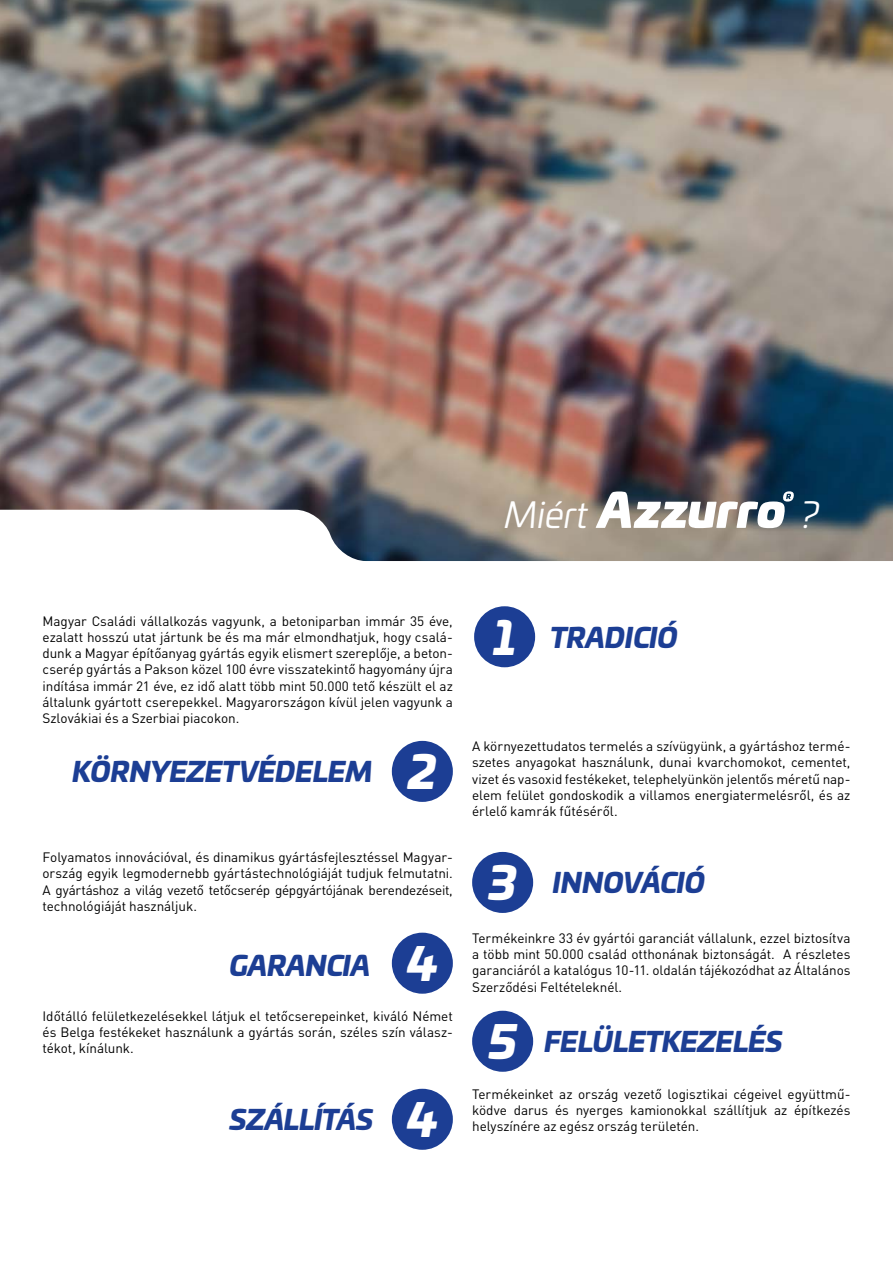
<style>
.page{position:relative;width:893px;height:1263px;background:#fff}
.page>*{position:absolute;margin:0;border:0;box-sizing:border-box;transform-origin:0 0}
.t1{font:italic 900 44.7px "Univia Pro";color:#fff}
.t2{font:italic 35.7px "Univia Pro";letter-spacing:-.005em;color:#fff}
.t3{font:italic 900 27px "Univia Pro";letter-spacing:-.015em;color:#1c3e94}
.t4{font:13.5px/16.2px "DIN Pro";letter-spacing:-.005em;color:#000;text-align:justify}
</style>
<div class="page">
<img style="left:0;top:0;width:893px;height:510px">
<svg style="left:299px;top:510px;width:594px;height:640px"></svg>
<svg style="left:596px;top:491px;width:198px;height:37px"></svg>
<div style="left:474px;top:606px;width:61px;height:61px;background:#1c3e94;border-radius:50%"></div>
<div style="left:392px;top:741px;width:61px;height:61px;background:#1c3e94;border-radius:50%"></div>
<div style="left:472px;top:852px;width:61px;height:61px;background:#1c3e94;border-radius:50%"></div>
<div style="left:392px;top:933px;width:61px;height:61px;background:#1c3e94;border-radius:50%"></div>
<div style="left:472px;top:1011px;width:61px;height:61px;background:#1c3e94;border-radius:50%"></div>
<div style="left:392px;top:1089px;width:61px;height:61px;background:#1c3e94;border-radius:50%"></div>
<h2 class="t2" style="left:505px;top:489px;width:85px">Miért</h2>
<h2 class="t2" style="left:801px;top:489px;width:19px">?</h2>
<p class="t4" style="left:43px;top:612px;width:412px">Magyar Családi vállalkozás vagyunk, a betoniparban immár 35 éve, ezalatt hosszú utat jártunk be és ma már elmondhatjuk, hogy csalá&shy;dunk a Magyar építőanyag gyártás egyik elismert szereplője, a beton&shy;cserép gyártás a Pakson közel 100 évre visszatekintő hagyomány újra indítása immár 21 éve, ez idő alatt több mint 50.000 tető készült el az általunk gyártott cserepekkel. Magyarországon kívül jelen vagyunk a Szlovákiai és a Szerbiai piacokon.</p>
<h3 class="t3" style="left:72px;top:750px;width:302px">KÖRNYEZETVÉDELEM</h3>
<h1 class="t1" style="left:408px;top:736px;width:30px">2</h1>
<p class="t4" style="left:43px;top:849px;width:412px">Folyamatos innovációval, és dinamikus gyártásfejlesztéssel Magyar&shy;ország egyik legmodernebb gyártástechnológiáját tudjuk felmutatni.<br>A gyártáshoz a világ vezető tetőcserép gépgyártójának berendezéseit, technológiáját használjuk.</p>
<h3 class="t3" style="left:230px;top:943px;width:142px">GARANCIA</h3>
<h1 class="t1" style="left:407px;top:927px;width:33px">4</h1>
<p class="t4" style="left:43px;top:1007px;width:412px">Időtálló felületkezelésekkel látjuk el tetőcserepeinket, kiváló Német és Belga festékeket használunk a gyártás során, széles szín válasz&shy;tékot, kínálunk.</p>
<h3 class="t3" style="left:230px;top:1098px;width:145px">SZÁLLÍTÁS</h3>
<h1 class="t1" style="left:407px;top:1083px;width:33px">4</h1>
<h1 class="t1" style="left:493px;top:601px;width:24px">1</h1>
<h3 class="t3" style="left:550px;top:615px;width:129px">TRADICIÓ</h3>
<p class="t4" style="left:472px;top:738px;width:380px">A környezettudatos termelés a szívügyünk, a gyártáshoz termé&shy;szetes anyagokat használunk, dunai kvarchomokot, cementet, vizet és vasoxid festékeket, telephelyünkön jelentős méretű nap&shy;elem felület gondoskodik a villamos energiatermelésről, és az érlelő kamrák fűtéséről.</p>
<h1 class="t1" style="left:489px;top:847px;width:30px">3</h1>
<h3 class="t3" style="left:552px;top:861px;width:154px">INNOVÁCIÓ</h3>
<p class="t4" style="left:472px;top:929px;width:380px">Termékeinkre 33 év gyártói garanciát vállalunk, ezzel biztosítva a több mint 50.000 család otthonának biztonságát. A részletes garanciáról a katalógus 10-11. oldalán tájékozódhat az Általános Szerződési Feltételeknél.</p>
<h1 class="t1" style="left:488px;top:1005px;width:30px">5</h1>
<p class="t4" style="left:472px;top:1085px;width:380px">Termékeinket az ország vezető logisztikai cégeivel együttmű&shy;ködve darus és nyerges kamionokkal szállítjuk az építkezés</p>
<h3 class="t3" style="left:544px;top:1020px;width:240px">FELÜLETKEZELÉS</h3>
<p class="t4" style="left:472px;top:1118px;width:228px">helyszínére az egész ország területén.</p>
</div>
